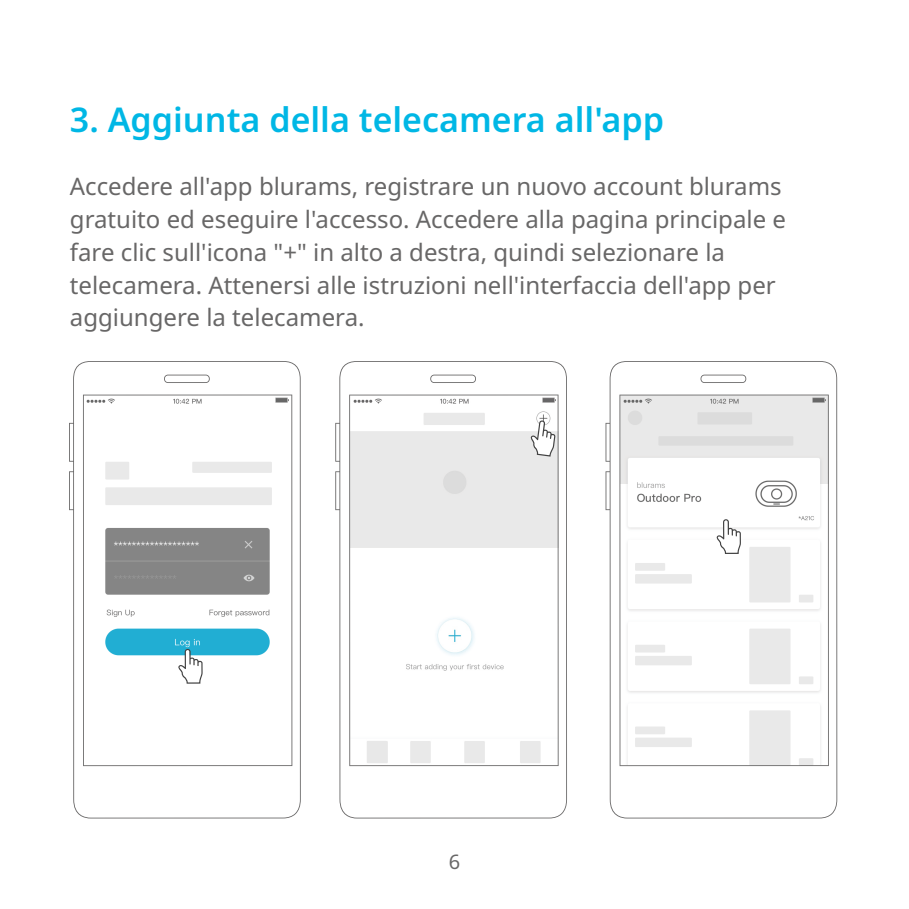
<style>
.page{position:relative;width:909px;height:909px;background:#fff}
.page>*{position:absolute;margin:0;border:0;box-sizing:border-box;transform-origin:0 0}
.t1{font:600 34px "Noto Sans";color:#00b7e5}
.t2{font:24px/32.8px "Noto Sans";color:#686767}
.t3{font:20px "Noto Sans";color:#686767}
</style>
<div class="page">
<svg style="left:69px;top:361px;width:232px;height:457px"></svg>
<svg style="left:335px;top:361px;width:232px;height:457px"></svg>
<svg style="left:605px;top:361px;width:232px;height:457px"></svg>
<div style="left:366px;top:740px;width:21px;height:22px;background:#e8e8e8"></div>
<svg style="left:177px;top:648px;width:25px;height:35px"></svg>
<svg style="left:715px;top:519px;width:25px;height:35px"></svg>
<svg style="left:529px;top:420px;width:26px;height:36px"></svg>
<h1 class="t1" style="left:70px;top:100px;width:595px">3. Aggiunta della telecamera all'app</h1>
<p class="t2" style="left:70px;top:170px;width:717px">Accedere all'app blurams, registrare un nuovo account blurams gratuito ed eseguire l'accesso. Accedere alla pagina principale e fare clic sull'icona "+" in alto a destra, quindi selezionare la telecamera. Attenersi alle istruzioni nell'interfaccia dell'app per aggiungere la telecamera.</p>
<p class="t3" style="left:448px;top:850px;width:13px">6</p>
</div>
